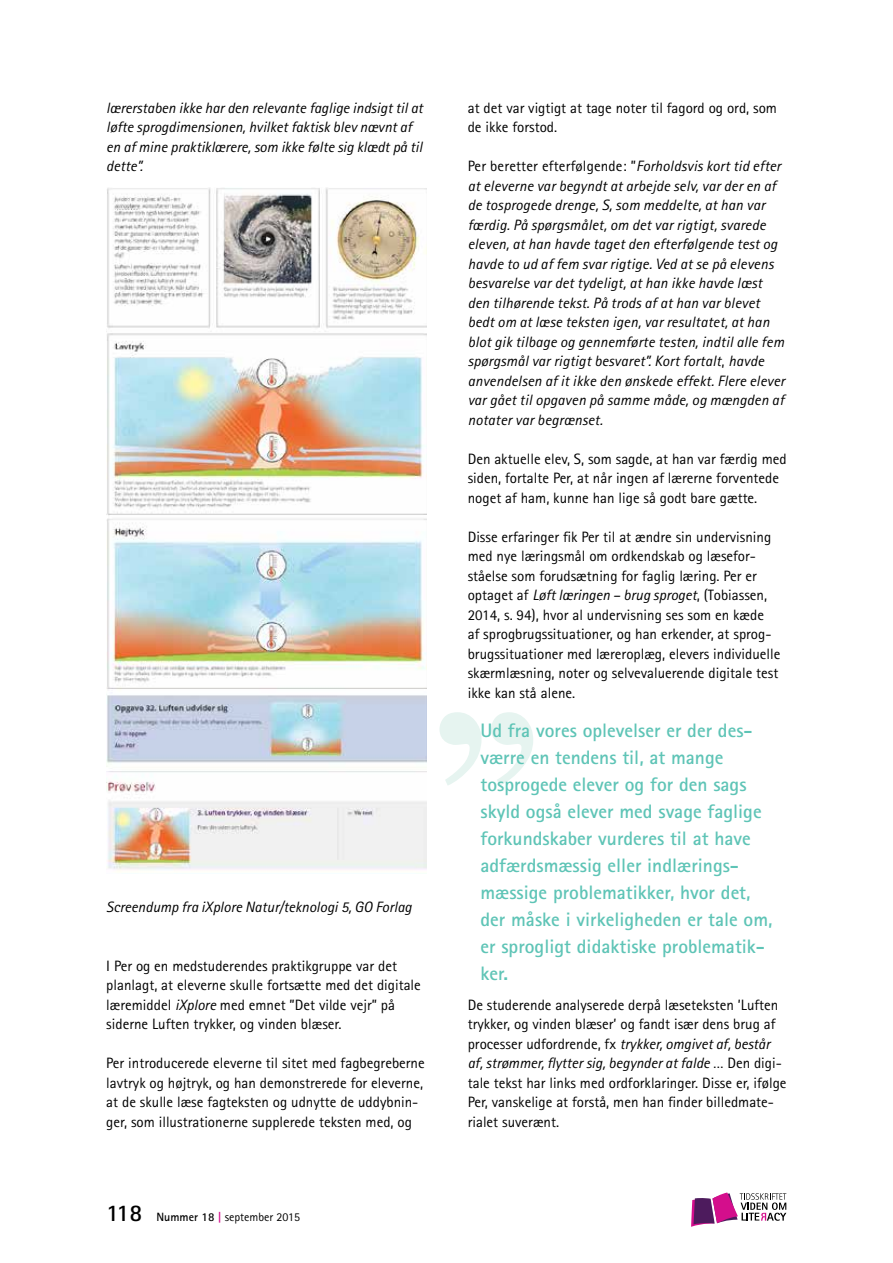
<style>
.page{position:relative;width:893px;height:1263px;background:#fff}
.page>*{position:absolute;margin:0;border:0;box-sizing:border-box;transform-origin:0 0}
.t1{font:700 19.5px/27px "Rotis Sans Serif";color:#5ec4b6}
.t2{font:15px/19.5px "Rotis Sans Serif";color:#000}
.t3{font:italic 15px/19.5px "Rotis Sans Serif";letter-spacing:.01em;color:#000}
.t4{font:12px "Rotis Sans Serif";color:#000}
.s1{font-style:italic}
.s2{font-weight:700;font-size:24px}
.s3{font-weight:700}
.s4{font-weight:700;color:#d40e8c}
.s5{font-style:normal}
</style>
<div class="page">
<svg style="left:439px;top:712px;width:94px;height:73px"></svg>
<img style="left:106px;top:187px;width:321px;height:685px">
<svg style="left:691px;top:1192px;width:95px;height:35px"></svg>
<p class="t3" style="left:106px;top:98px;width:318px">lærerstaben ikke har den relevante faglige indsigt til at løfte sprogdimensionen, hvilket faktisk blev nævnt af en af mine praktiklærere, som ikke følte sig klædt på til dette”.</p>
<p class="t3" style="left:106px;top:897px;width:307px">Screendump fra iXplore Natur/teknologi 5, GO Forlag</p>
<p class="t2" style="left:106px;top:956px;width:316px">I Per og en medstuderendes praktikgruppe var det planlagt, at eleverne skulle fortsætte med det digitale læremiddel <span class="s1">iXplore</span> med emnet ”Det vilde vejr” på siderne Luften trykker, og vinden blæser.</p>
<p class="t2" style="left:106px;top:1053px;width:320px">Per introducerede eleverne til sitet med fagbegreberne lavtryk og højtryk, og han demonstrerede for eleverne, at de skulle læse fagteksten og udnytte de uddybnin&shy;ger, som illustrationerne supplerede teksten med, og</p>
<p class="t4" style="left:106px;top:1209px;width:195px"><span class="s2">118</span> <span class="s3">Nummer 18</span> <span class="s4">|</span> september 2015</p>
<p class="t2" style="left:468px;top:98px;width:311px">at det var vigtigt at tage noter til fagord og ord, som de ikke forstod.</p>
<p class="t3" style="left:468px;top:156px;width:319px"><span class="s5">Per beretter efterfølgende: ”</span>Forholdsvis kort tid efter at eleverne var begyndt at arbejde selv, var der en af de tosprogede drenge, S, som meddelte, at han var færdig. På spørgsmålet, om det var rigtigt, svarede eleven, at han havde taget den efterfølgende test og havde to ud af fem svar rigtige. Ved at se på elevens besvarelse var det tydeligt, at han ikke havde læst den tilhørende tekst. På trods af at han var blevet bedt om at læse teksten igen, var resultatet, at han blot gik tilbage og gennemførte testen, indtil alle fem spørgsmål var rigtigt besvaret”. Kort fortalt<span class="s5">,</span> havde anvendelsen af it ikke den ønskede effekt. Flere elever var gået til opgaven på samme måde, og mængden af notater var begrænset.</p>
<p class="t2" style="left:468px;top:449px;width:320px">Den aktuelle elev, S, som sagde, at han var færdig med siden, fortalte Per, at når ingen af lærerne forventede noget af ham, kunne han lige så godt bare gætte.</p>
<p class="t2" style="left:468px;top:527px;width:314px">Disse erfaringer fik Per til at ændre sin undervisning med nye læringsmål om ordkendskab og læsefor&shy;ståelse som forudsætning for faglig læring. Per er optaget af <span class="s1">Løft læringen – brug sproget</span>, (Tobiassen, 2014, s. 94), hvor al undervisning ses som en kæde<br>af sprogbrugssituationer, og han erkender, at sprog&shy;brugssituationer med læreroplæg, elevers individuelle skærmlæsning, noter og selvevaluerende digitale test ikke kan stå alene.</p>
<p class="t1" style="left:480px;top:717px;width:293px">Ud fra vores oplevelser er der des&shy;værre en tendens til, at mange tosprogede elever og for den sags skyld også elever med svage faglige forkundskaber vurderes til at have adfærdsmæssig eller indlærings&shy;mæssige problematikker, hvor det, der måske i virkeligheden er tale om, er sprogligt didaktiske problematik&shy;ker.</p>
<p class="t2" style="left:468px;top:995px;width:320px">De studerende analyserede derpå læseteksten ’Luften trykker, og vinden blæser’ og fandt især dens brug af processer udfordrende, fx <span class="s1">trykker, omgivet af, består af, strømmer, flytter sig, begynder at falde</span> … Den digi&shy;tale tekst har links med ordforklaringer. Disse er, ifølge Per, vanskelige at forstå, men han finder billedmate&shy;rialet suverænt.</p>
</div>
